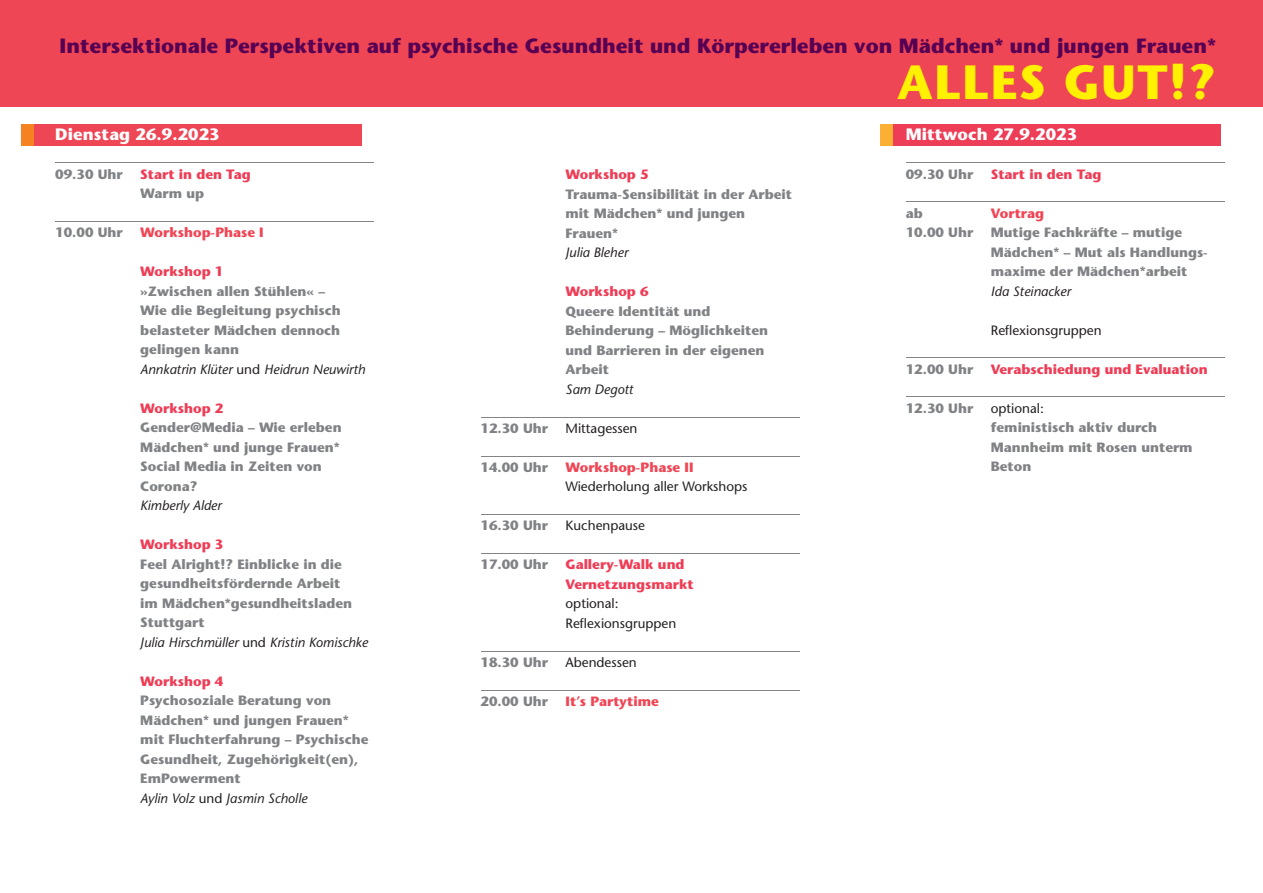
<style>
.page{position:relative;width:1263px;height:893px;background:#fff}
.page>*{position:absolute;margin:0;border:0;box-sizing:border-box;transform-origin:0 0}
.t1{font:700 48px "Stone Sans";letter-spacing:.03em;color:#fff101}
.t2{font:700 20.55px "Stone Sans";color:#560054}
.t3{font:700 16.5px "Stone Sans";letter-spacing:.005em;color:#fff}
.t4{font:700 13.5px/19.5px "Stone Sans";color:#808285}
.t5{font:700 13.5px/19.5px "Stone Sans";color:#ee3d56}
.t6{font:13.5px/19.5px "Stone Sans";color:#231f20}
.t7{font:700 13.5px "Stone Sans";color:#ef4655}
.t8{font:italic 13.5px "Stone Sans";color:#231f20}
.s1{font-weight:400;font-style:italic;color:#231f20}
.s2{font-weight:400;color:#231f20}
</style>
<div class="page">
<div style="left:21px;top:124px;width:13px;height:21px;background:#f58220"></div>
<div style="left:34px;top:124px;width:327px;height:21px;background:#ef4655"></div>
<div style="left:850px;top:0;width:413px;height:106px;background:#ef4655"></div>
<div style="left:0;top:0;width:425px;height:106px;background:#ef4655"></div>
<div style="left:425px;top:0;width:425px;height:106px;background:#ef4655"></div>
<hr style="left:55px;top:163px;width:319px;height:1px;background:#828487">
<hr style="left:55px;top:221px;width:319px;height:1px;background:#828487">
<div style="left:880px;top:124px;width:13px;height:21px;background:#fbb033"></div>
<div style="left:893px;top:124px;width:327px;height:21px;background:#ee3d56"></div>
<hr style="left:480px;top:417px;width:319px;height:1px;background:#828487">
<hr style="left:480px;top:456px;width:319px;height:1px;background:#828487">
<hr style="left:480px;top:514px;width:319px;height:1px;background:#828487">
<hr style="left:480px;top:553px;width:319px;height:1px;background:#828487">
<hr style="left:480px;top:651px;width:319px;height:1px;background:#828487">
<hr style="left:480px;top:690px;width:319px;height:1px;background:#828487">
<hr style="left:906px;top:163px;width:319px;height:1px;background:#828487">
<hr style="left:906px;top:202px;width:319px;height:1px;background:#828487">
<hr style="left:906px;top:358px;width:319px;height:1px;background:#828487">
<hr style="left:906px;top:397px;width:319px;height:1px;background:#828487">
<h2 class="t2" style="left:60px;top:38px;width:1158px">Intersektionale Perspektiven auf psychische Gesundheit und Körpererleben von Mädchen* und jungen Frauen*</h2>
<p class="t3" style="left:55px;top:128px;width:166px">Dienstag 26.9.2023</p>
<p class="t4" style="left:55px;top:166px;width:69px">09.30 Uhr</p>
<p class="t5" style="left:140px;top:166px;width:112px">Start in den Tag</p>
<p class="t4" style="left:140px;top:185px;width:65px">Warm up</p>
<p class="t4" style="left:55px;top:224px;width:69px">10.00 Uhr</p>
<p class="t7" style="left:140px;top:227px;width:125px">Workshop-Phase I</p>
<p class="t5" style="left:140px;top:263px;width:85px">Workshop 1</p>
<p class="t4" style="left:140px;top:283px;width:227px">»Zwischen allen Stühlen« –<br>Wie die Begleitung psychisch belasteter Mädchen dennoch gelingen kann<br><span class="s1">Annkatrin Klüter</span> <span class="s2">und</span> <span class="s1">Heidrun Neuwirth</span></p>
<p class="t5" style="left:140px;top:400px;width:85px">Workshop 2</p>
<p class="t4" style="left:140px;top:419px;width:203px">Gender@Media – Wie erleben<br>Mädchen* und junge Frauen*<br>Social Media in Zeiten von<br>Corona?</p>
<p class="t8" style="left:140px;top:500px;width:83px">Kimberly Alder</p>
<p class="t5" style="left:140px;top:536px;width:85px">Workshop 3</p>
<p class="t4" style="left:140px;top:556px;width:229px">Feel Alright!? Einblicke in die gesundheitsfördernde Arbeit<br>im Mädchen*gesundheitsladen<br>Stuttgart<br><span class="s1">Julia Hirschmüller</span> <span class="s2">und</span> <span class="s1">Kristin Komischke</span></p>
<p class="t5" style="left:140px;top:673px;width:85px">Workshop 4</p>
<p class="t4" style="left:140px;top:692px;width:230px">Psychosoziale Beratung von<br>Mädchen* und jungen Frauen* mit Fluchterfahrung – Psychische<br>Gesundheit, Zugehörigkeit(en),<br>EmPowerment<br><span class="s1">Aylin Volz</span> <span class="s2">und</span> <span class="s1">Jasmin Scholle</span></p>
<p class="t5" style="left:566px;top:166px;width:85px">Workshop 5</p>
<p class="t4" style="left:566px;top:186px;width:228px">Trauma-Sensibilität in der Arbeit mit Mädchen* und jungen<br>Frauen*</p>
<p class="t8" style="left:566px;top:247px;width:64px">Julia Bleher</p>
<p class="t5" style="left:566px;top:283px;width:85px">Workshop 6</p>
<p class="t4" style="left:566px;top:303px;width:204px">Queere Identität und<br>Behinderung – Möglichkeiten und Barrieren in der eigenen<br>Arbeit</p>
<p class="t8" style="left:566px;top:384px;width:69px">Sam Degott</p>
<p class="t4" style="left:480px;top:420px;width:69px">12.30 Uhr</p>
<p class="t6" style="left:566px;top:420px;width:73px">Mittagessen</p>
<p class="t4" style="left:480px;top:459px;width:69px">14.00 Uhr</p>
<p class="t7" style="left:566px;top:462px;width:129px">Workshop-Phase II</p>
<p class="t6" style="left:566px;top:478px;width:183px">Wiederholung aller Workshops</p>
<p class="t4" style="left:480px;top:517px;width:69px">16.30 Uhr</p>
<p class="t6" style="left:566px;top:517px;width:81px">Kuchenpause</p>
<p class="t4" style="left:480px;top:556px;width:69px">17.00 Uhr</p>
<p class="t5" style="left:566px;top:556px;width:130px">Gallery-Walk und<br>Vernetzungsmarkt</p>
<p class="t6" style="left:566px;top:595px;width:112px">optional:<br>Reflexionsgruppen</p>
<p class="t4" style="left:480px;top:654px;width:69px">18.30 Uhr</p>
<p class="t6" style="left:566px;top:654px;width:73px">Abendessen</p>
<p class="t4" style="left:480px;top:693px;width:69px">20.00 Uhr</p>
<p class="t7" style="left:566px;top:696px;width:95px">It’s Partytime</p>
<h1 class="t1" style="left:897px;top:64px;width:320px">ALLES GUT!?</h1>
<p class="t3" style="left:906px;top:128px;width:173px">Mittwoch 27.9.2023</p>
<p class="t4" style="left:906px;top:166px;width:69px">09.30 Uhr</p>
<p class="t5" style="left:991px;top:166px;width:112px">Start in den Tag</p>
<p class="t4" style="left:906px;top:205px;width:18px">ab</p>
<p class="t7" style="left:991px;top:208px;width:55px">Vortrag</p>
<p class="t4" style="left:906px;top:224px;width:69px">10.00 Uhr</p>
<p class="t4" style="left:991px;top:224px;width:219px">Mutige Fachkräfte – mutige<br>Mädchen* – Mut als Handlungs&shy;maxime der Mädchen*arbeit</p>
<p class="t8" style="left:991px;top:286px;width:82px">Ida Steinacker</p>
<p class="t6" style="left:991px;top:322px;width:112px">Reflexionsgruppen</p>
<p class="t4" style="left:906px;top:361px;width:69px">12.00 Uhr</p>
<p class="t5" style="left:991px;top:361px;width:218px">Verabschiedung und Evaluation</p>
<p class="t4" style="left:906px;top:400px;width:69px">12.30 Uhr</p>
<p class="t6" style="left:991px;top:400px;width:55px">optional:</p>
<p class="t4" style="left:991px;top:419px;width:203px">feministisch aktiv durch<br>Mannheim mit Rosen unterm<br>Beton</p>
</div>
